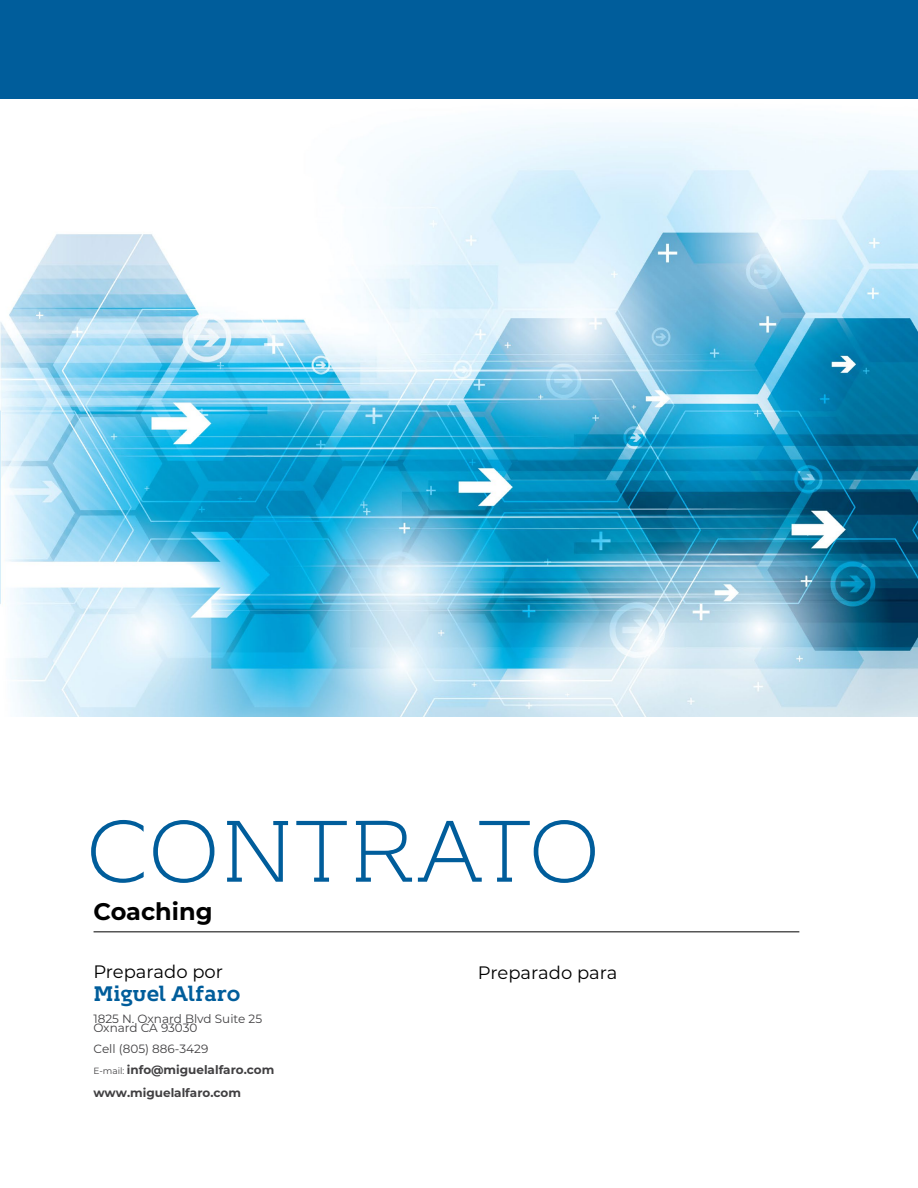
<style>
.page{position:relative;width:918px;height:1188px;background:#fff}
.page>*{position:absolute;margin:0;border:0;box-sizing:border-box;transform-origin:0 0}
.t1{font:300 87px "Kontrapunkt Bob";color:#005d9b}
.t2{font:700 24px "Montserrat";color:#000}
.t3{font:700 21px "Kontrapunkt Bob";color:#005d9b}
.t4{font:18px "Montserrat";color:#000}
.t5{font:700 12px/20.4px "Montserrat";color:#414042}
.t6{font:12px/9.8px "Montserrat";color:#414042}
.s1{font-weight:400}
.s2{font-weight:400;font-size:9px}
</style>
<div class="page">
<div style="left:0;top:0;width:918px;height:99px;background:#005d9b"></div>
<hr style="left:94px;top:932px;width:705px;height:1px;background:#000">
<img style="left:0;top:122px;width:918px;height:594px">
<h1 class="t1" style="left:86px;top:805px;width:516px">CONTRATO</h1>
<h2 class="t2" style="left:94px;top:894px;width:121px">Coaching</h2>
<h3 class="t4" style="left:93px;top:959px;width:131px">Preparado por</h3>
<h3 class="t4" style="left:478px;top:960px;width:141px">Preparado para</h3>
<h3 class="t3" style="left:93px;top:982px;width:148px">Miguel Alfaro</h3>
<p class="t6" style="left:93px;top:1013px;width:170px">1825 N. Oxnard Blvd Suite 25<br>Oxnard CA 93030</p>
<p class="t5" style="left:93px;top:1038px;width:183px"><span class="s1">Cell (805) 886-3429<br></span><span class="s2">E-mail:</span> info@miguelalfaro.com</p>
<p class="t5" style="left:93px;top:1082px;width:149px">www.miguelalfaro.com</p>
</div>
